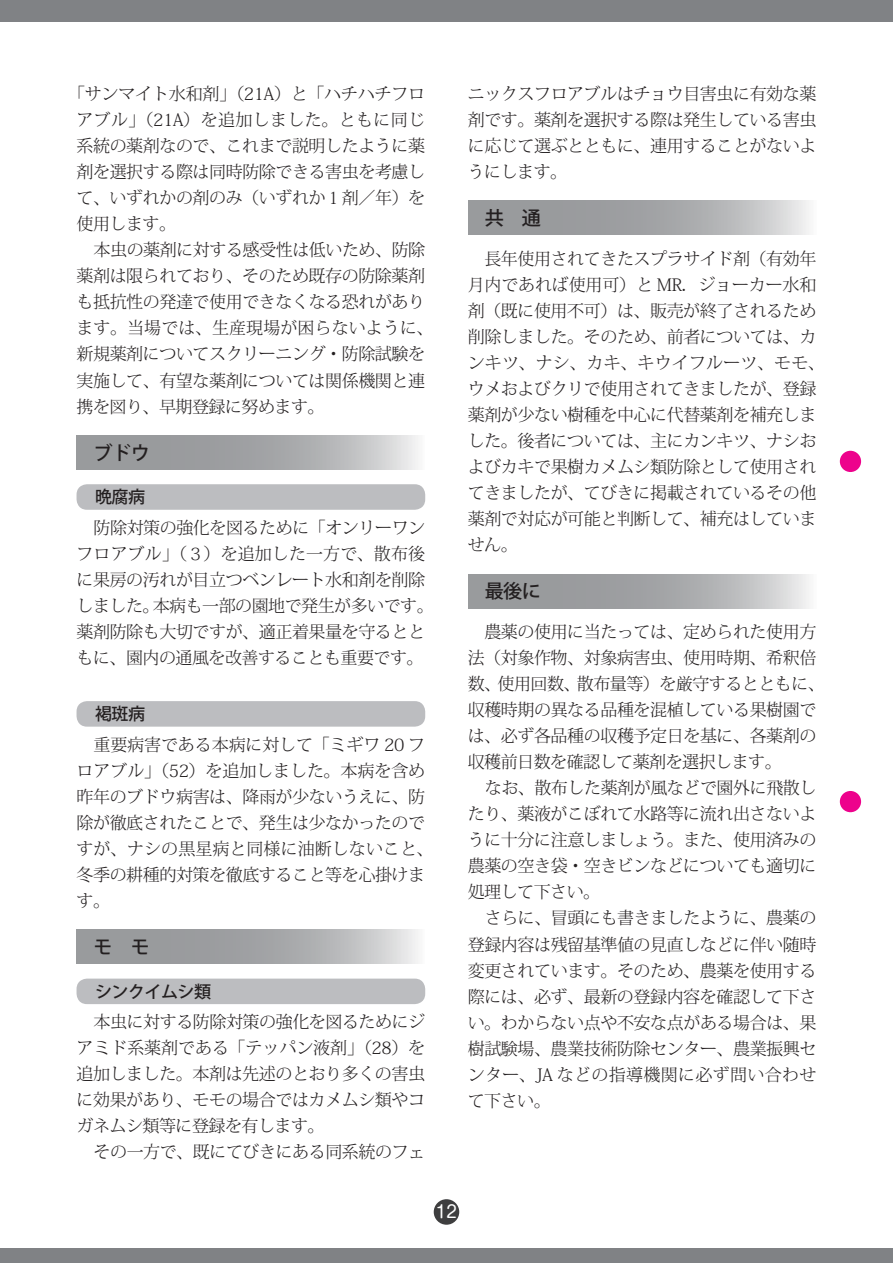
<style>
.page{position:relative;width:893px;height:1263px;background:#fff}
.page>*{position:absolute;margin:0;border:0;box-sizing:border-box;transform-origin:0 0}
.見出し{font:500 19.2px "Koz Go Pro";letter-spacing:-.03em;color:#231f20}
.本文{font:300 16.95px/26.1px "Koz Min Pro";letter-spacing:-.025em;color:#231f20;text-align:justify}
.小見出し{font:500 16.95px "Koz Go Pro";letter-spacing:-.03em;color:#231f20}
.t1{font:16.95px "Shin M Go Pro";color:#fff}
</style>
<div class="page">
<div style="left:0;top:0;width:893px;height:21px;background:#808285"></div>
<div style="left:0;top:1248px;width:893px;height:15px;background:#808285"></div>
<svg style="left:77px;top:435px;width:341px;height:34px;background:#abacae"></svg>
<div style="left:77px;top:484px;width:348px;height:26px;background:#bcbdc0;border-radius:10px"></div>
<div style="left:77px;top:701px;width:348px;height:26px;background:#bcbdc0;border-radius:10px"></div>
<svg style="left:77px;top:930px;width:341px;height:34px;background:#abacae"></svg>
<div style="left:77px;top:978px;width:348px;height:26px;background:#bcbdc0;border-radius:10px"></div>
<svg style="left:468px;top:201px;width:341px;height:34px;background:#abacae"></svg>
<svg style="left:468px;top:574px;width:341px;height:34px;background:#abacae"></svg>
<div style="left:434px;top:1199px;width:25px;height:26px;background:#3e3e3f;border-radius:50%"></div>
<div style="left:840px;top:451px;width:21px;height:21px;background:#ed028c;border-radius:50%"></div>
<div style="left:840px;top:791px;width:21px;height:21px;background:#ed028c;border-radius:50%"></div>
<p class="本文" style="left:77px;top:80px;width:350px;text-indent:-9px">「サンマイト水和剤」（21A）と「ハチハチフロアブル」（21A）を追加しました。ともに同じ系統の薬剤なので、これまで説明したように薬剤を選択する際は同時防除できる害虫を考慮して、いずれかの剤のみ（いずれか１剤／年）を使用します。</p>
<p class="本文" style="left:77px;top:236px;width:359px;text-align:left;text-indent:17px">本虫の薬剤に対する感受性は低いため、防除薬剤は限られており、そのため既存の防除薬剤も抵抗性の発達で使用できなくなる恐れがあります。当場では、生産現場が困らないように、新規薬剤についてスクリーニング・防除試験を実施して、有望な薬剤については関係機関と連携を図り、早期登録に努めます。</p>
<p class="見出し" style="left:94px;top:440px;width:58px">ブドウ</p>
<p class="小見出し" style="left:95px;top:486px;width:52px">晩腐病</p>
<p class="本文" style="left:77px;top:514px;width:359px;text-align:left;text-indent:17px">防除対策の強化を図るために「オンリーワンフロアブル」（３）を追加した一方で、散布後に果房の汚れが目立つベンレート水和剤を削除しました。本病も一部の園地で発生が多いです。薬剤防除も大切ですが、適正着果量を守るとともに、園内の通風を改善することも重要です。</p>
<p class="小見出し" style="left:95px;top:703px;width:52px">褐斑病</p>
<p class="本文" style="left:77px;top:731px;width:359px;text-align:left;text-indent:17px">重要病害である本病に対して「ミギワ 20 フロアブル」（52）を追加しました。本病を含め昨年のブドウ病害は、降雨が少ないうえに、防除が徹底されたことで、発生は少なかったのですが、ナシの黒星病と同様に油断しないこと、冬季の耕種的対策を徹底すること等を心掛けます。</p>
<p class="見出し" style="left:94px;top:935px;width:58px">モ　モ</p>
<p class="小見出し" style="left:95px;top:981px;width:117px">シンクイムシ類</p>
<p class="本文" style="left:77px;top:1008px;width:350px;text-indent:17px">本虫に対する防除対策の強化を図るためにジアミド系薬剤である「テッパン液剤」（28）を追加しました。本剤は先述のとおり多くの害虫に効果があり、モモの場合ではカメムシ類やコガネムシ類等に登録を有します。</p>
<p class="本文" style="left:94px;top:1138px;width:333px">その一方で、既にてびきにある同系統のフェ</p>
<p class="本文" style="left:468px;top:80px;width:350px">ニックスフロアブルはチョウ目害虫に有効な薬剤です。薬剤を選択する際は発生している害虫に応じて選ぶとともに、連用することがないようにします。</p>
<p class="見出し" style="left:485px;top:206px;width:58px">共　通</p>
<p class="本文" style="left:468px;top:245px;width:359px;text-align:left;text-indent:17px">長年使用されてきたスプラサイド剤（有効年月内であれば使用可）と MR．ジョーカー水和剤（既に使用不可）は、販売が終了されるため削除しました。そのため、前者については、カンキツ、ナシ、カキ、キウイフルーツ、モモ、ウメおよびクリで使用されてきましたが、登録薬剤が少ない樹種を中心に代替薬剤を補充しました。後者については、主にカンキツ、ナシおよびカキで果樹カメムシ類防除として使用されてきましたが、てびきに掲載されているその他薬剤で対応が可能と判断して、補充はしていません。</p>
<p class="見出し" style="left:485px;top:579px;width:58px">最後に</p>
<p class="本文" style="left:468px;top:618px;width:359px;text-align:left;text-indent:17px">農薬の使用に当たっては、定められた使用方法（対象作物、対象病害虫、使用時期、希釈倍数、使用回数、散布量等）を厳守するとともに、収穫時期の異なる品種を混植している果樹園では、必ず各品種の収穫予定日を基に、各薬剤の収穫前日数を確認して薬剤を選択します。</p>
<p class="本文" style="left:468px;top:774px;width:350px;text-indent:17px">なお、散布した薬剤が風などで園外に飛散したり、薬液がこぼれて水路等に流れ出さないように十分に注意しましょう。また、使用済みの農薬の空き袋・空きビンなどについても適切に処理して下さい。</p>
<p class="本文" style="left:468px;top:905px;width:350px;text-indent:17px">さらに、冒頭にも書きましたように、農薬の登録内容は残留基準値の見直しなどに伴い随時変更されています。そのため、農薬を使用する際には、必ず、最新の登録内容を確認して下さい。わからない点や不安な点がある場合は、果樹試験場、農業技術防除センター、農業振興センター、JA などの指導機関に必ず問い合わせて下さい。</p>
<p class="t1" style="left:436px;top:1198px;width:22px">12</p>
</div>
